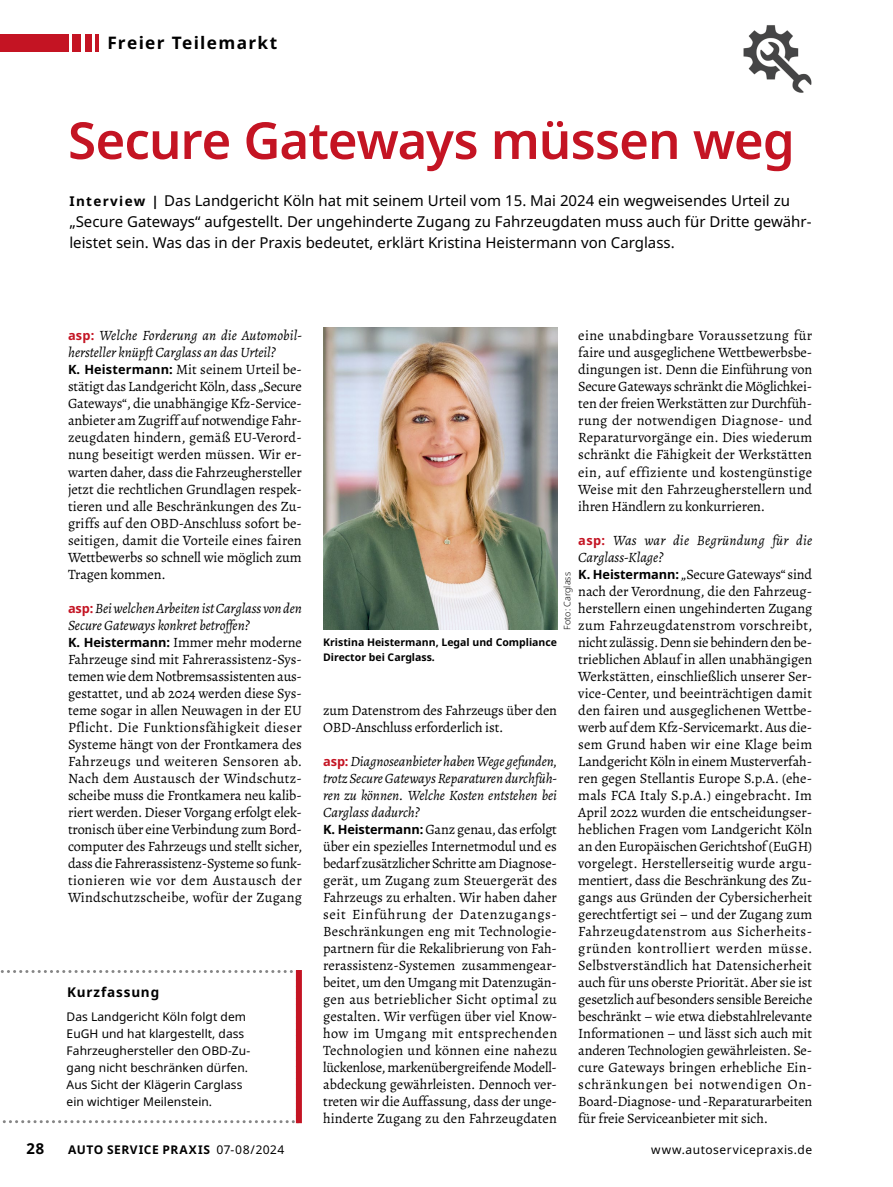
<style>
.page{position:relative;width:893px;height:1187px;background:#fff}
.page>*{position:absolute;margin:0;border:0;box-sizing:border-box;transform-origin:0 0}
.Title_34pt_Titelthema{font:600 51px "Noto Sans";letter-spacing:-.02em;color:#c41423}
.t1{font:17.25px "Noto Sans Bold 2";letter-spacing:.08em;color:#000}
.Trailer_Vorspann{font:15px/21px "Noto Sans Regular 2";color:#000}
.t2{font:700 15px "Noto Sans";color:#000}
.Para_Answer_x{font:14.25px/17px "Alegreya";letter-spacing:-.01em;color:#000;text-align:justify}
.Para_Question_Heftfarbe{font:italic 14.25px/17px "Alegreya";color:#000}
.Box_Heading_Überschrift_Kurzfassung{font:13.5px "Noto Sans Bold 2";letter-spacing:.06em;color:#000}
.Para_Box_Standard{font:12px/17px "Noto Sans Regular 2";letter-spacing:.005em;color:#000}
.t3{font:700 12px "Noto Sans";letter-spacing:.05em;color:#000}
.Para_Box_Standard-2{font:12px "Noto Sans Regular 2";letter-spacing:.04em;color:#000}
.Image_Caption_Biti_Schwarz{font:10.5px/15px "Noto Sans Bold 2";color:#000}
.Image_Source_Bildquelle_links{font:300 9px "Noto Sans";color:#000}
.s1{font-family:"Noto Sans Bold 2";font-size:13.5px}
.s2{font-family:"Noto Sans Bold 2";font-style:normal;font-size:12.75px;color:#c41423}
.s3{font-family:"Noto Sans Bold 2";font-size:12.75px}
.s4{font-family:"Noto Sans"}
.s5{font-weight:400}
</style>
<div class="page">
<hr style="left:96px;top:34px;width:3px;height:17px;background:#c41423">
<div style="left:72px;top:34px;width:9px;height:17px;background:#c41423"></div>
<div style="left:85px;top:34px;width:6px;height:17px;background:#c41423"></div>
<div style="left:0;top:34px;width:68px;height:17px;background:#c41423"></div>
<img style="left:743px;top:25px;width:69px;height:68px">
<svg style="left:0;top:970px;width:296px;height:153px"></svg>
<div style="left:296px;top:969px;width:6px;height:154px;background:#c41423"></div>
<img style="left:323px;top:327px;width:234px;height:302px">
<p class="t1" style="left:107px;top:33px;width:172px">Freier Teilemarkt</p>
<p class="Title_34pt_Titelthema" style="left:68px;top:111px;width:728px">Secure Gateways müssen weg</p>
<p class="Trailer_Vorspann" style="left:69px;top:190px;width:744px"><span class="s1">Interview |</span> Das Landgericht Köln hat mit seinem Urteil vom 15. Mai 2024 ein wegweisendes Urteil zu „Secure Gateways“ aufgestellt. Der ungehinderte Zugang zu Fahrzeugdaten muss auch für Dritte gewähr&shy;leistet sein. Was das in der Praxis bedeutet, erklärt Kristina Heistermann von Carglass.</p>
<p class="Para_Question_Heftfarbe" style="left:68px;top:327px;width:235px"><span class="s2">asp:</span> Welche Forderung an die Automobil&shy;hersteller knüpft Carglass an das Urteil?</p>
<p class="Para_Answer_x" style="left:68px;top:361px;width:235px"><span class="s3">K. Heistermann:</span> Mit seinem Urteil be&shy;stätigt das Landgericht Köln, dass „Secure Gateways“, die unabhängige Kfz-Service&shy;anbieter am Zugriff auf notwendige Fahr&shy;zeugdaten hindern, gemäß EU-Verord&shy;nung beseitigt werden müssen. Wir er&shy;warten daher, dass die Fahrzeughersteller jetzt die rechtlichen Grundlagen respek&shy;tieren und alle Beschränkungen des Zu&shy;griffs auf den OBD-Anschluss sofort be&shy;seitigen, damit die Vorteile eines fairen Wettbewerbs so schnell wie möglich zum Tragen kommen.</p>
<p class="Para_Question_Heftfarbe" style="left:68px;top:599px;width:235px"><span class="s2">asp:</span> Bei welchen Arbeiten ist Carglass von den<br>Secure Gateways konkret betroffen?</p>
<p class="Para_Answer_x" style="left:68px;top:633px;width:236px"><span class="s3">K. Heistermann:</span> Immer mehr moderne Fahrzeuge sind mit Fahrerassistenz-Sys&shy;temen wie dem Notbremsassistenten aus&shy;gestattet, und ab 2024 werden diese Sys&shy;teme sogar in allen Neuwagen in der EU Pflicht. Die Funktionsfähigkeit dieser Systeme hängt von der Frontkamera des Fahrzeugs und weiteren Sensoren ab.<br>Nach dem Austausch der Windschutz&shy;scheibe muss die Frontkamera neu kalib&shy;riert werden. Dieser Vorgang erfolgt elek&shy;tronisch über eine Verbindung zum Bord&shy;computer des Fahrzeugs und stellt sicher, dass die Fahrerassistenz-Systeme so funk&shy;tionieren wie vor dem Austausch der Windschutzscheibe, wofür der Zugang</p>
<p class="Box_Heading_Überschrift_Kurzfassung" style="left:67px;top:984px;width:94px">Kurzfassung</p>
<p class="Para_Box_Standard" style="left:67px;top:1008px;width:185px">Das Landgericht Köln folgt dem<br>EuGH und hat klargestellt, dass<br><span class="s4">Fahrzeughersteller den OBD-Zu&shy;</span>gang nicht beschränken dürfen.<br>Aus Sicht der Klägerin Carglass ein wichtiger Meilenstein.</p>
<p class="Para_Answer_x" style="left:578px;top:327px;width:235px">eine unabdingbare Voraussetzung für faire und ausgeglichene Wettbewerbsbe&shy;dingungen ist. Denn die Einführung von Secure Gateways schränkt die Möglichkei&shy;ten der freien Werkstätten zur Durchfüh&shy;rung der notwendigen Diagnose- und Reparaturvorgänge ein. Dies wiederum schränkt die Fähigkeit der Werkstätten ein, auf effiziente und kostengünstige Weise mit den Fahrzeugherstellern und ihren Händlern zu konkurrieren.</p>
<p class="Para_Question_Heftfarbe" style="left:578px;top:531px;width:235px"><span class="s2">asp:</span> Was war die Begründung für die<br>Carglass-Klage?</p>
<p class="Para_Answer_x" style="left:578px;top:565px;width:236px"><span class="s3">K. Heistermann:</span> „Secure Gateways“ sind nach der Verordnung, die den Fahrzeug&shy;herstellern einen ungehinderten Zugang zum Fahrzeugdatenstrom vorschreibt, nicht zulässig. Denn sie behindern den be&shy;trieblichen Ablauf in allen unabhängigen Werkstätten, einschließlich unserer Ser&shy;vice-Center, und beeinträchtigen damit den fairen und ausgeglichenen Wettbe&shy;werb auf dem Kfz-Servicemarkt. Aus die&shy;sem Grund haben wir eine Klage beim Landgericht Köln in einem Musterverfah&shy;ren gegen Stellantis Europe S.p.A. (ehe&shy;mals FCA Italy S.p.A.) eingebracht. Im April 2022 wurden die entscheidungser&shy;heblichen Fragen vom Landgericht Köln an den Europäischen Gerichtshof (EuGH) vorgelegt. Herstellerseitig wurde argu&shy;mentiert, dass die Beschränkung des Zu&shy;gangs aus Gründen der Cybersicherheit gerechtfertigt sei – und der Zugang zum Fahrzeugdatenstrom aus Sicherheits&shy;gründen kontrolliert werden müsse.<br>Selbstverständlich hat Datensicherheit auch für uns oberste Priorität. Aber sie ist gesetzlich auf besonders sensible Bereiche beschränkt – wie etwa diebstahlrelevante Informationen – und lässt sich auch mit anderen Technologien gewährleisten. Se&shy;cure Gateways bringen erhebliche Ein&shy;schränkungen bei notwendigen On-Board-Diagnose- und -Reparaturarbeiten für freie Serviceanbieter mit sich.</p>
<p class="Image_Source_Bildquelle_links" style="left:562px;top:629px;width:59px;rotate:-90deg">Foto: Carglass</p>
<p class="Image_Caption_Biti_Schwarz" style="left:323px;top:635px;width:235px">Kristina Heistermann, Legal und Compliance<br>Director bei Carglass.</p>
<p class="Para_Answer_x" style="left:323px;top:701px;width:235px">zum Datenstrom des Fahrzeugs über den<br>OBD-Anschluss erforderlich ist.</p>
<p class="Para_Question_Heftfarbe" style="left:323px;top:752px;width:235px;text-align:justify"><span class="s2">asp:</span> Diagnoseanbieter haben Wege gefunden, trotz Secure Gateways Reparaturen durchfüh&shy;ren zu können. Welche Kosten entstehen bei Carglass dadurch?</p>
<p class="Para_Answer_x" style="left:323px;top:820px;width:235px"><span class="s3">K. Heistermann:</span> Ganz genau, das erfolgt über ein spezielles Internetmodul und es bedarf zusätzlicher Schritte am Diagnose&shy;gerät, um Zugang zum Steuergerät des Fahrzeugs zu erhalten. Wir haben daher seit Einführung der Datenzugangs-Beschränkungen eng mit Technologie&shy;partnern für die Rekalibrierung von Fah&shy;rerassistenz-Systemen zusammengear&shy;beitet, um den Umgang mit Datenzugän&shy;gen aus betrieblicher Sicht optimal zu gestalten. Wir verfügen über viel Know&shy;how im Umgang mit entsprechenden Technologien und können eine nahezu lückenlose, markenübergreifende Modell&shy;abdeckung gewährleisten. Dennoch ver&shy;treten wir die Auffassung, dass der unge&shy;hinderte Zugang zu den Fahrzeugdaten</p>
<p class="t2" style="left:27px;top:1139px;width:19px">28</p>
<p class="t3" style="left:68px;top:1142px;width:218px">AUTO SERVICE PRAXIS <span class="s5">07-08/2024</span></p>
<p class="Para_Box_Standard-2" style="left:651px;top:1142px;width:162px">www.autoservicepraxis.de</p>
</div>
